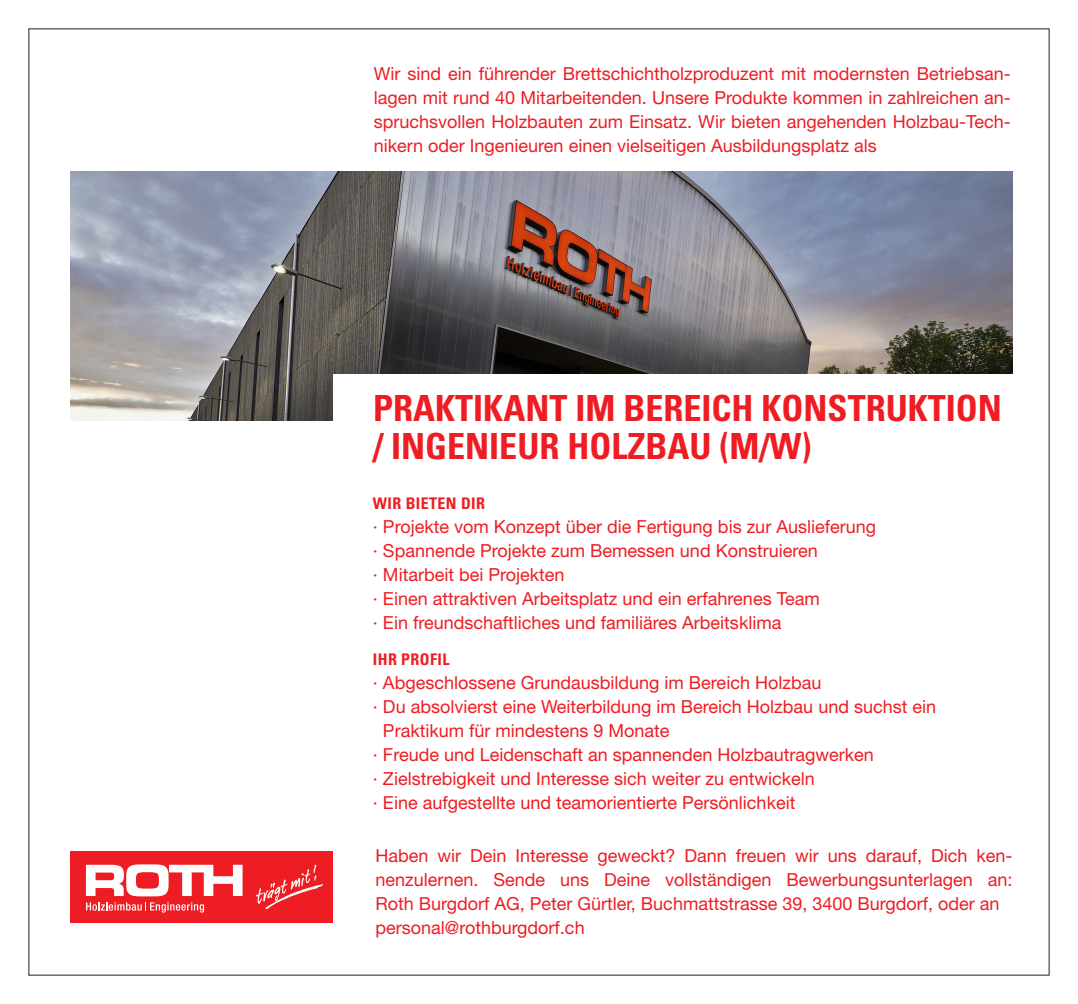
<style>
.page{position:relative;width:1078px;height:1004px;background:#fff}
.page>*{position:absolute;margin:0;border:0;box-sizing:border-box;transform-origin:0 0}
.t1{font:700 condensed 36px/38.4px "Univers LT Std";color:#ee1d23}
.t2{font:18px/24px "Helvetica Neue LT Std";color:#ee1d23;text-align:justify}
.t3{font:700 condensed 16px "Univers LT Std";letter-spacing:.025em;color:#ee1d23}
</style>
<div class="page">
<div style="left:70px;top:851px;width:262px;height:71px;background:#ee1d23"></div>
<svg style="left:86px;top:864px;width:156px;height:32px"></svg>
<svg style="left:256px;top:864px;width:67px;height:45px"></svg>
<svg style="left:86px;top:902px;width:118px;height:10px"></svg>
<img style="left:71px;top:172px;width:941px;height:248px">
<div style="left:333px;top:374px;width:685px;height:55px;background:#fff"></div>
<p class="t2" style="left:374px;top:61px;width:638px">Wir sind ein führender Brettschichtholzproduzent mit modernsten Betriebsan&shy;lagen mit rund 40 Mitarbeitenden. Unsere Produkte kommen in zahlreichen an&shy;spruchsvollen Holzbauten zum Einsatz. Wir bieten angehenden Holzbau-Tech&shy;nikern oder Ingenieuren einen vielseitigen Ausbildungsplatz als</p>
<p class="t1" style="left:373px;top:389px;width:630px">PRAKTIKANT IM BEREICH KONSTRUKTION / INGENIEUR HOLZBAU (M/W)</p>
<p class="t3" style="left:373px;top:493px;width:113px">WIR BIETEN DIR</p>
<p class="t2" style="left:373px;top:513px;width:504px">· Projekte vom Konzept über die Fertigung bis zur Auslieferung</p>
<p class="t2" style="left:373px;top:537px;width:446px">· Spannende Projekte zum Bemessen und Konstruieren</p>
<p class="t2" style="left:373px;top:561px;width:193px">· Mitarbeit bei Projekten</p>
<p class="t2" style="left:373px;top:585px;width:448px">· Einen attraktiven Arbeitsplatz und ein erfahrenes Team</p>
<p class="t2" style="left:373px;top:609px;width:410px">· Ein freundschaftliches und familiäres Arbeitsklima</p>
<p class="t3" style="left:373px;top:649px;width:78px">IHR PROFIL</p>
<p class="t2" style="left:373px;top:669px;width:450px">· Abgeschlossene Grundausbildung im Bereich Holzbau</p>
<p class="t2" style="left:373px;top:693px;width:564px">· Du absolvierst eine Weiterbildung im Bereich Holzbau und suchst ein</p>
<p class="t2" style="left:383px;top:717px;width:288px">Praktikum für mindestens 9 Monate</p>
<p class="t2" style="left:373px;top:741px;width:502px">· Freude und Leidenschaft an spannenden Holzbautragwerken</p>
<p class="t2" style="left:373px;top:765px;width:443px">· Zielstrebigkeit und Interesse sich weiter zu entwickeln</p>
<p class="t2" style="left:373px;top:789px;width:424px">· Eine aufgestellte und teamorientierte Persönlichkeit</p>
<p class="t2" style="left:375px;top:843px;width:638px">Haben wir Dein Interesse geweckt? Dann freuen wir uns darauf, Dich ken&shy;nenzulernen. Sende uns Deine vollständigen Bewerbungsunterlagen an:<br>Roth Burgdorf AG, Peter Gürtler, Buchmattstrasse 39, 3400 Burgdorf, oder an</p>
<p class="t2" style="left:375px;top:915px;width:210px">personal@rothburgdorf.ch</p>
</div>
